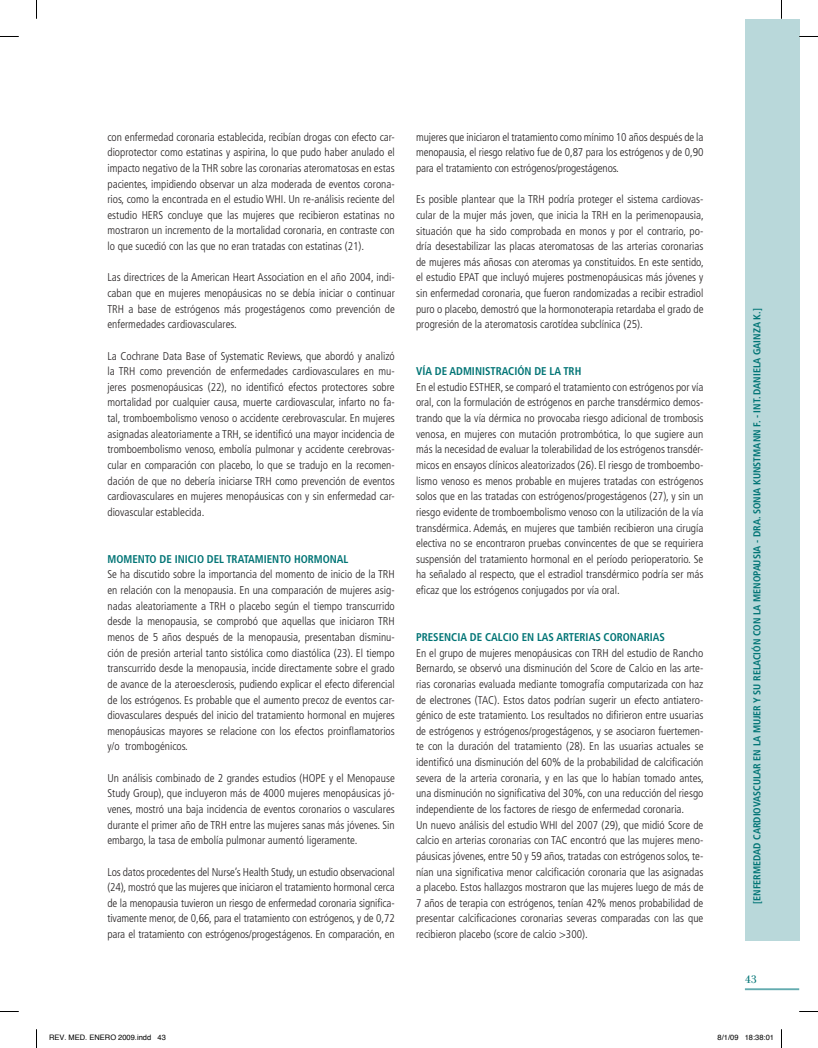
<style>
.page{position:relative;width:818px;height:1048px;background:#fff}
.page>*{position:absolute;margin:0;border:0;box-sizing:border-box;transform-origin:0 0}
.t1{font:16.25px "Filosofia Grand Caps";color:#007475;scale:1.1 1}
.t2{font:300 condensed 11.25px/15.6px "Frutiger";color:#231f20;text-align:justify}
.t3{font:700 condensed 11.25px "Frutiger";color:#007475}
.t4{font:700 condensed 10px "Frutiger";color:#007475}
.t5{font:7.5px "Helvetica";color:#000}
</style>
<div class="page">
<hr style="left:744px;top:988px;width:54px;height:2px;background:#63abaf">
<div style="left:744px;top:19px;width:54px;height:921px;background:#b9d8da"></div>
<svg style="left:0;top:36px;width:19px;height:1px"></svg>
<svg style="left:798px;top:36px;width:19px;height:1px"></svg>
<svg style="left:0;top:1011px;width:19px;height:1px"></svg>
<svg style="left:799px;top:1011px;width:18px;height:1px"></svg>
<svg style="left:36px;top:0;width:1px;height:19px"></svg>
<svg style="left:36px;top:1029px;width:1px;height:18px"></svg>
<p class="t2" style="left:107px;top:129px;width:289px">con enfermedad coronaria establecida, recibían drogas con efecto car&shy;dioprotector como estatinas y aspirina, lo que pudo haber anulado el impacto negativo de la THR sobre las coronarias ateromatosas en estas pacientes, impidiendo observar un alza moderada de eventos corona&shy;rios, como la encontrada en el estudio WHI. Un re-análisis reciente del estudio HERS concluye que las mujeres que recibieron estatinas no mostraron un incremento de la mortalidad coronaria, en contraste con lo que sucedió con las que no eran tratadas con estatinas (21).</p>
<p class="t2" style="left:107px;top:270px;width:289px">Las directrices de la American Heart Association en el año 2004, indi&shy;caban que en mujeres menopáusicas no se debía iniciar o continuar TRH a base de estrógenos más progestágenos como prevención de enfermedades cardiovasculares.</p>
<p class="t2" style="left:107px;top:348px;width:289px">La Cochrane Data Base of Systematic Reviews, que abordó y analizó la TRH como prevención de enfermedades cardiovasculares en mu&shy;jeres posmenopáusicas (22), no identificó efectos protectores sobre mortalidad por cualquier causa, muerte cardiovascular, infarto no fa&shy;tal, tromboembolismo venoso o accidente cerebrovascular. En mujeres asignadas aleatoriamente a TRH, se identificó una mayor incidencia de tromboembolismo venoso, embolía pulmonar y accidente cerebrovas&shy;cular en comparación con placebo, lo que se tradujo en la recomen&shy;dación de que no debería iniciarse TRH como prevención de eventos cardiovasculares en mujeres menopáusicas con y sin enfermedad car&shy;diovascular establecida.</p>
<p class="t3" style="left:107px;top:552px;width:242px">MOMENTO DE INICIO DEL TRATAMIENTO HORMONAL</p>
<p class="t2" style="left:107px;top:567px;width:289px">Se ha discutido sobre la importancia del momento de inicio de la TRH en relación con la menopausia. En una comparación de mujeres asig&shy;nadas aleatoriamente a TRH o placebo según el tiempo transcurrido desde la menopausia, se comprobó que aquellas que iniciaron TRH menos de 5 años después de la menopausia, presentaban disminu&shy;ción de presión arterial tanto sistólica como diastólica (23). El tiempo transcurrido desde la menopausia, incide directamente sobre el grado de avance de la ateroesclerosis, pudiendo explicar el efecto diferencial de los estrógenos. Es probable que el aumento precoz de eventos car&shy;diovasculares después del inicio del tratamiento hormonal en mujeres menopáusicas mayores se relacione con los efectos proinflamatorios y/o trombogénicos.</p>
<p class="t2" style="left:107px;top:770px;width:289px">Un análisis combinado de 2 grandes estudios (HOPE y el Menopause Study Group), que incluyeron más de 4000 mujeres menopáusicas jó&shy;venes, mostró una baja incidencia de eventos coronarios o vasculares durante el primer año de TRH entre las mujeres sanas más jóvenes. Sin embargo, la tasa de embolía pulmonar aumentó ligeramente.</p>
<p class="t2" style="left:107px;top:863px;width:289px">Los datos procedentes del Nurse’s Health Study, un estudio observacional (24), mostró que las mujeres que iniciaron el tratamiento hormonal cerca de la menopausia tuvieron un riesgo de enfermedad coronaria significa&shy;tivamente menor, de 0,66, para el tratamiento con estrógenos, y de 0,72 para el tratamiento con estrógenos/progestágenos. En comparación, en</p>
<p class="t2" style="left:416px;top:129px;width:289px">mujeres que iniciaron el tratamiento como mínimo 10 años después de la menopausia, el riesgo relativo fue de 0,87 para los estrógenos y de 0,90 para el tratamiento con estrógenos/progestágenos.</p>
<p class="t2" style="left:416px;top:192px;width:289px">Es posible plantear que la TRH podría proteger el sistema cardiovas&shy;cular de la mujer más joven, que inicia la TRH en la perimenopausia, situación que ha sido comprobada en monos y por el contrario, po&shy;dría desestabilizar las placas ateromatosas de las arterias coronarias de mujeres más añosas con ateromas ya constituidos. En este sentido, el estudio EPAT que incluyó mujeres postmenopáusicas más jóvenes y sin enfermedad coronaria, que fueron randomizadas a recibir estradiol puro o placebo, demostró que la hormonoterapia retardaba el grado de progresión de la ateromatosis carotídea subclínica (25).</p>
<p class="t3" style="left:416px;top:364px;width:167px">VÍA DE ADMINISTRACIÓN DE LA TRH</p>
<p class="t2" style="left:416px;top:379px;width:289px">En el estudio ESTHER, se comparó el tratamiento con estrógenos por vía oral, con la formulación de estrógenos en parche transdérmico demos&shy;trando que la vía dérmica no provocaba riesgo adicional de trombosis venosa, en mujeres con mutación protrombótica, lo que sugiere aun más la necesidad de evaluar la tolerabilidad de los estrógenos transdér&shy;micos en ensayos clínicos aleatorizados (26). El riesgo de tromboembo&shy;lismo venoso es menos probable en mujeres tratadas con estrógenos solos que en las tratadas con estrógenos/progestágenos (27), y sin un riesgo evidente de tromboembolismo venoso con la utilización de la vía transdérmica. Además, en mujeres que también recibieron una cirugía electiva no se encontraron pruebas convincentes de que se requiriera suspensión del tratamiento hormonal en el período perioperatorio. Se ha señalado al respecto, que el estradiol transdérmico podría ser más eficaz que los estrógenos conjugados por vía oral.</p>
<p class="t3" style="left:416px;top:630px;width:250px">PRESENCIA DE CALCIO EN LAS ARTERIAS CORONARIAS</p>
<p class="t2" style="left:416px;top:645px;width:289px;text-align:left">En el grupo de mujeres menopáusicas con TRH del estudio de Rancho Bernardo, se observó una disminución del Score de Calcio en las arte&shy;rias coronarias evaluada mediante tomografía computarizada con haz de electrones (TAC). Estos datos podrían sugerir un efecto antiatero&shy;génico de este tratamiento. Los resultados no difirieron entre usuarias de estrógenos y estrógenos/progestágenos, y se asociaron fuertemen&shy;te con la duración del tratamiento (28). En las usuarias actuales se identificó una disminución del 60% de la probabilidad de calcificación severa de la arteria coronaria, y en las que lo habían tomado antes, una disminución no significativa del 30%, con una reducción del riesgo independiente de los factores de riesgo de enfermedad coronaria.<br>Un nuevo análisis del estudio WHI del 2007 (29), que midió Score de calcio en arterias coronarias con TAC encontró que las mujeres meno&shy;páusicas jóvenes, entre 50 y 59 años, tratadas con estrógenos solos, te&shy;nían una significativa menor calcificación coronaria que las asignadas a placebo. Estos hallazgos mostraron que las mujeres luego de más de 7 años de terapia con estrógenos, tenían 42% menos probabilidad de presentar calcificaciones coronarias severas comparadas con las que recibieron placebo (score de calcio &gt;300).</p>
<p class="t4" style="left:750px;top:903px;width:597px;rotate:-90deg">[ENFERMEDAD CARDIOVASCULAR EN LA MUJER Y SU RELACIÓN CON LA MENOPAUSIA - DRA. SONIA KUNSTMANN F. - INT. DANIELA GAINZA K.]</p>
<h1 class="t1" style="left:744px;top:969px;width:13px">43</h1>
<p class="t5" style="left:49px;top:1031px;width:118px">REV. MED. ENERO 2009.indd 43</p>
<p class="t5" style="left:717px;top:1031px;width:58px">8/1/09 18:38:01</p>
</div>
